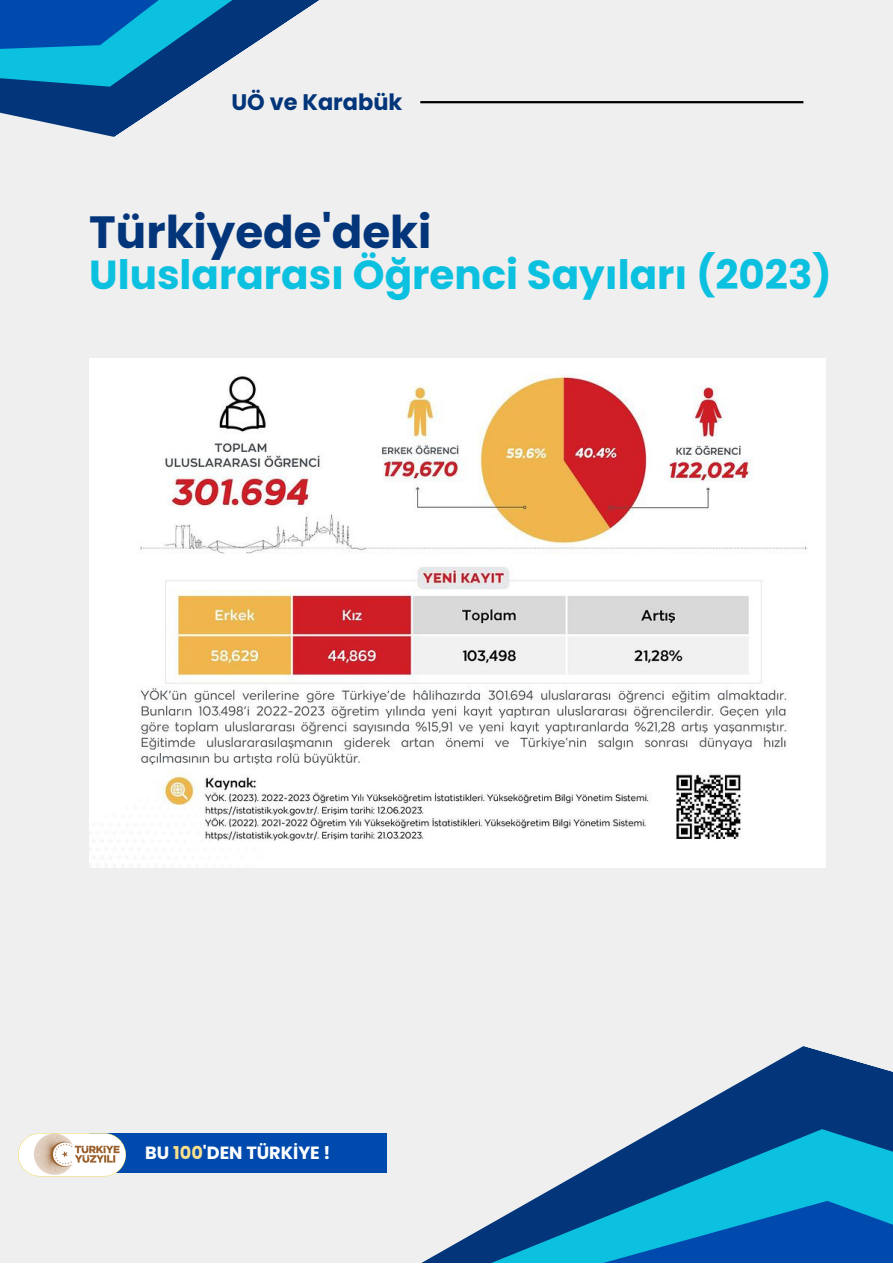
<style>
.page{position:relative;width:893px;height:1264px;background:#fff}
.page>*{position:absolute;margin:0;border:0;box-sizing:border-box;transform-origin:0 0}
.t1{font:700 45.15px "Poppins";color:#023579}
.t2{font:700 40.5px "Poppins";color:#0cc0df}
.t3{font:700 22.5px "Poppins";color:#023579}
.t4{font:700 17.7px "Poppins";color:#fff}
.s1{color:#f8df8c}
</style>
<div class="page">
<div style="left:0;top:0;width:892px;height:1262px;background:#efefef"></div>
<svg style="left:0;top:0;width:483px;height:137px"></svg>
<hr style="left:420px;top:101px;width:383px;height:2px;background:#000">
<img style="left:89px;top:358px;width:736px;height:509px">
<svg style="left:386px;top:1059px;width:506px;height:203px"></svg>
<div style="left:89px;top:1133px;width:297px;height:40px;background:#004aad"></div>
<svg style="left:18px;top:1133px;width:108px;height:43px"></svg>
<p class="t3" style="left:231px;top:86px;width:172px">UÖ ve Karabük</p>
<p class="t1" style="left:89px;top:200px;width:343px">Türkiyede'deki</p>
<p class="t2" style="left:89px;top:246px;width:744px">Uluslararası Öğrenci Sayıları (2023)</p>
<p class="t4" style="left:145px;top:1140px;width:187px">BU <span class="s1">100</span>'DEN TÜRKİYE !</p>
</div>
